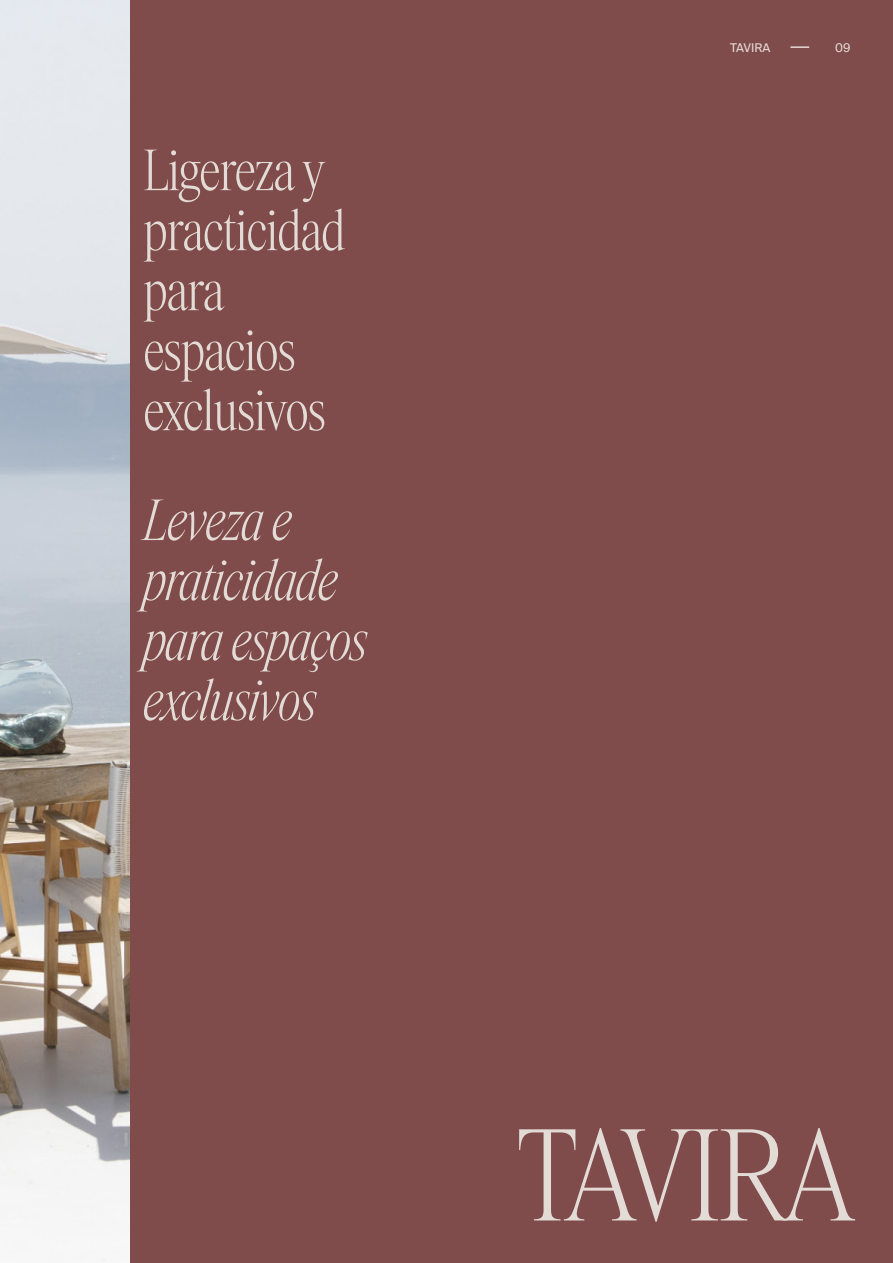
<style>
.page{position:relative;width:893px;height:1263px;background:#fff}
.page>*{position:absolute;margin:0;border:0;box-sizing:border-box;transform-origin:0 0}
.t1{font:300 condensed 135px "Items";color:#e3dcd6}
.t2{font:300 condensed 60px/60px "Items";color:#e3dcd6}
.t3{font:italic 300 condensed 60px/60px "Items";color:#e3dcd6}
.t4{font:12px "Suisse Intl";color:#e3dcd6}
</style>
<div class="page">
<img style="left:0;top:0;width:131px;height:1263px">
<div style="left:131px;top:0;width:762px;height:1263px;background:#804b4b"></div>
<svg style="left:790px;top:46px;width:19px;height:2px"></svg>
<p class="t2" style="left:144px;top:140px;width:203px">Ligereza y practicidad para espacios exclusivos</p>
<p class="t3" style="left:144px;top:490px;width:224px">Leveza e praticidade para espaços exclusivos</p>
<p class="t4" style="left:730px;top:41px;width:42px">TAVIRA</p>
<p class="t4" style="left:835px;top:41px;width:17px">09</p>
<h1 class="t1" style="left:518px;top:1099px;width:337px">TAVIRA</h1>
</div>
